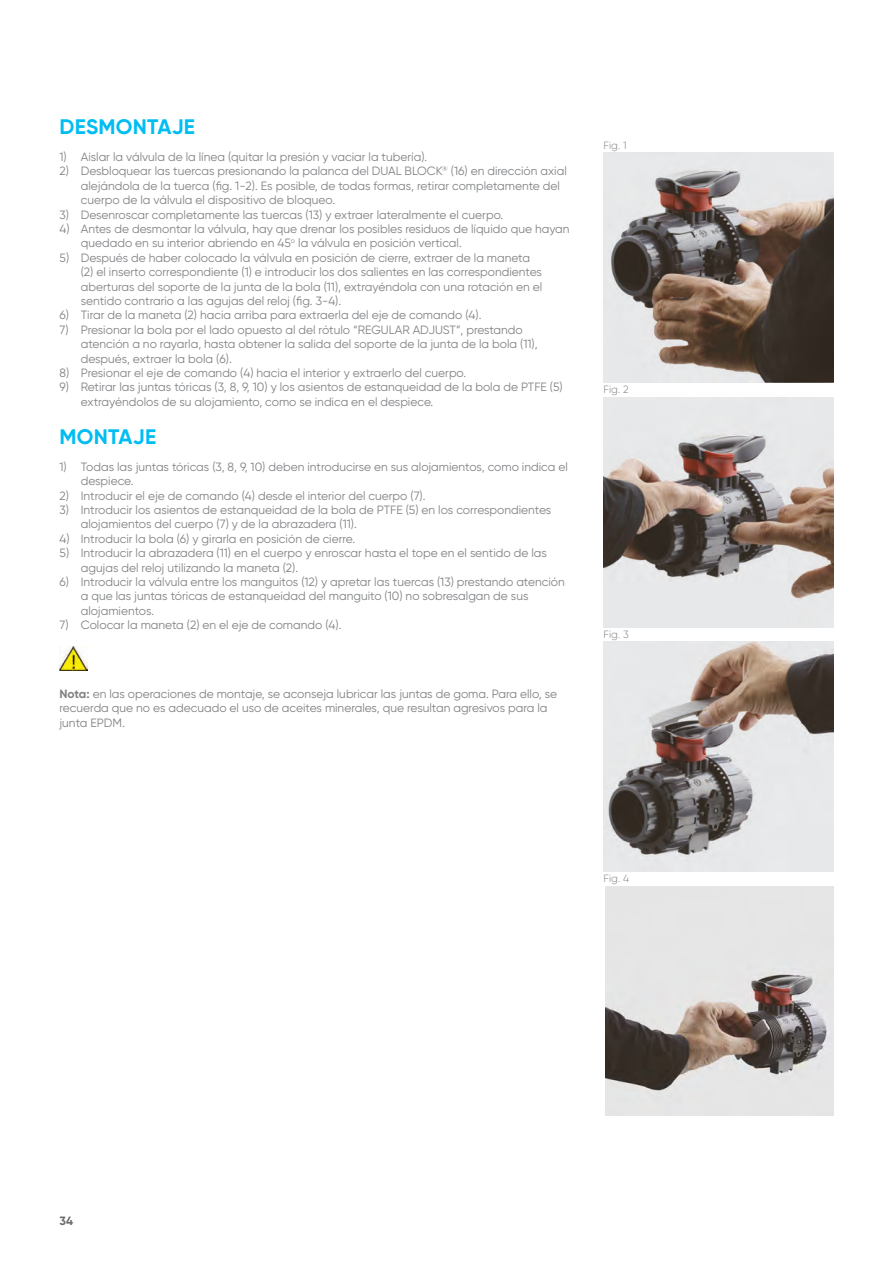
<style>
.page{position:relative;width:893px;height:1263px;background:#fff}
.page>*{position:absolute;margin:0;border:0;box-sizing:border-box;transform-origin:0 0}
.C-9-2-1-Sottotitolo{font:700 21px "Gilroy";letter-spacing:.01em;color:#01bdf2}
.C-9-2-2-Sottotitolo{font:700 21px "Gilroy";letter-spacing:.01em;color:#01bdf2}
.t1{font:12px/14.4px "Gilroy";color:#808285}
.C-9-2-2-1-Warning{font:12px/14.4px "Gilroy";color:#828181}
.t2{font:700 12px "Gilroy";color:#6e6b6b}
.C-9-2-Img_didascalia{font:300 10.5px "Gilroy";color:#828181}
.s1{font-weight:700}
</style>
<div class="page">
<img style="left:60px;top:646px;width:28px;height:25px">
<img style="left:604px;top:153px;width:229px;height:230px">
<img style="left:604px;top:397px;width:229px;height:230px">
<img style="left:604px;top:642px;width:229px;height:229px">
<img style="left:606px;top:886px;width:227px;height:230px">
<p class="C-9-2-1-Sottotitolo" style="left:60px;top:113px;width:137px">DESMONTAJE</p>
<p class="t1" style="left:60px;top:149px;width:369px">1) Aislar la válvula de la línea (quitar la presión y vaciar la tubería).</p>
<p class="t1" style="left:81px;top:164px;width:488px;text-indent:-21px">2) Desbloquear las tuercas presionando la palanca del DUAL BLOCK<sup>®</sup> (16) en dirección axial alejándola de la tuerca (fig. 1-2). Es posible, de todas formas, retirar completamente del cuerpo de la válvula el dispositivo de bloqueo.</p>
<p class="t1" style="left:60px;top:207px;width:445px">3) Desenroscar completamente las tuercas (13) y extraer lateralmente el cuerpo.</p>
<p class="t1" style="left:81px;top:221px;width:490px;text-indent:-21px">4) Antes de desmontar la válvula, hay que drenar los posibles residuos de líquido que hayan quedado en su interior abriendo en 45<sup>o</sup> la válvula en posición vertical.</p>
<p class="t1" style="left:81px;top:250px;width:463px;text-indent:-21px">5) Después de haber colocado la válvula en posición de cierre, extraer de la maneta (2) el inserto correspondiente (1) e introducir los dos salientes en las correspondientes aberturas del soporte de la junta de la bola (11), extrayéndola con una rotación en el sentido contrario a las agujas del reloj (fig. 3-4).</p>
<p class="t1" style="left:60px;top:308px;width:423px">6) Tirar de la maneta (2) hacia arriba para extraerla del eje de comando (4).</p>
<p class="t1" style="left:81px;top:322px;width:458px;text-indent:-21px">7) Presionar la bola por el lado opuesto al del rótulo “REGULAR ADJUST”, prestando atención a no rayarla, hasta obtener la salida del soporte de la junta de la bola (11), después, extraer la bola (6).</p>
<p class="t1" style="left:60px;top:365px;width:408px">8) Presionar el eje de comando (4) hacia el interior y extraerlo del cuerpo.</p>
<p class="t1" style="left:81px;top:380px;width:483px;text-indent:-21px">9) Retirar las juntas tóricas (3, 8, 9, 10) y los asientos de estanqueidad de la bola de PTFE (5) extrayéndolos de su alojamiento, como se indica en el despiece.</p>
<p class="C-9-2-2-Sottotitolo" style="left:60px;top:423px;width:98px">MONTAJE</p>
<p class="t1" style="left:81px;top:459px;width:489px;text-indent:-21px">1) Todas las juntas tóricas (3, 8, 9, 10) deben introducirse en sus alojamientos, como indica el despiece.</p>
<p class="t1" style="left:60px;top:488px;width:368px">2) Introducir el eje de comando (4) desde el interior del cuerpo (7).</p>
<p class="t1" style="left:81px;top:502px;width:472px;text-indent:-21px">3) Introducir los asientos de estanqueidad de la bola de PTFE (5) en los correspondientes alojamientos del cuerpo (7) y de la abrazadera (11).</p>
<p class="t1" style="left:60px;top:531px;width:297px">4) Introducir la bola (6) y girarla en posición de cierre.</p>
<p class="t1" style="left:81px;top:546px;width:468px;text-indent:-21px">5) Introducir la abrazadera (11) en el cuerpo y enroscar hasta el tope en el sentido de las agujas del reloj utilizando la maneta (2).</p>
<p class="t1" style="left:81px;top:574px;width:486px;text-indent:-21px">6) Introducir la válvula entre los manguitos (12) y apretar las tuercas (13) prestando atención a que las juntas tóricas de estanqueidad del manguito (10) no sobresalgan de sus alojamientos.</p>
<p class="t1" style="left:60px;top:618px;width:283px">7) Colocar la maneta (2) en el eje de comando (4).</p>
<p class="C-9-2-2-1-Warning" style="left:60px;top:686px;width:499px"><span class="s1">Nota:</span> en las operaciones de montaje, se aconseja lubricar las juntas de goma. Para ello, se recuerda que no es adecuado el uso de aceites minerales, que resultan agresivos para la junta EPDM.</p>
<p class="C-9-2-Img_didascalia" style="left:604px;top:139px;width:24px">Fig. 1</p>
<p class="C-9-2-Img_didascalia" style="left:604px;top:383px;width:26px">Fig. 2</p>
<p class="C-9-2-Img_didascalia" style="left:604px;top:627px;width:27px">Fig. 3</p>
<p class="C-9-2-Img_didascalia" style="left:604px;top:872px;width:27px">Fig. 4</p>
<p class="t2" style="left:60px;top:1213px;width:15px">34</p>
</div>
